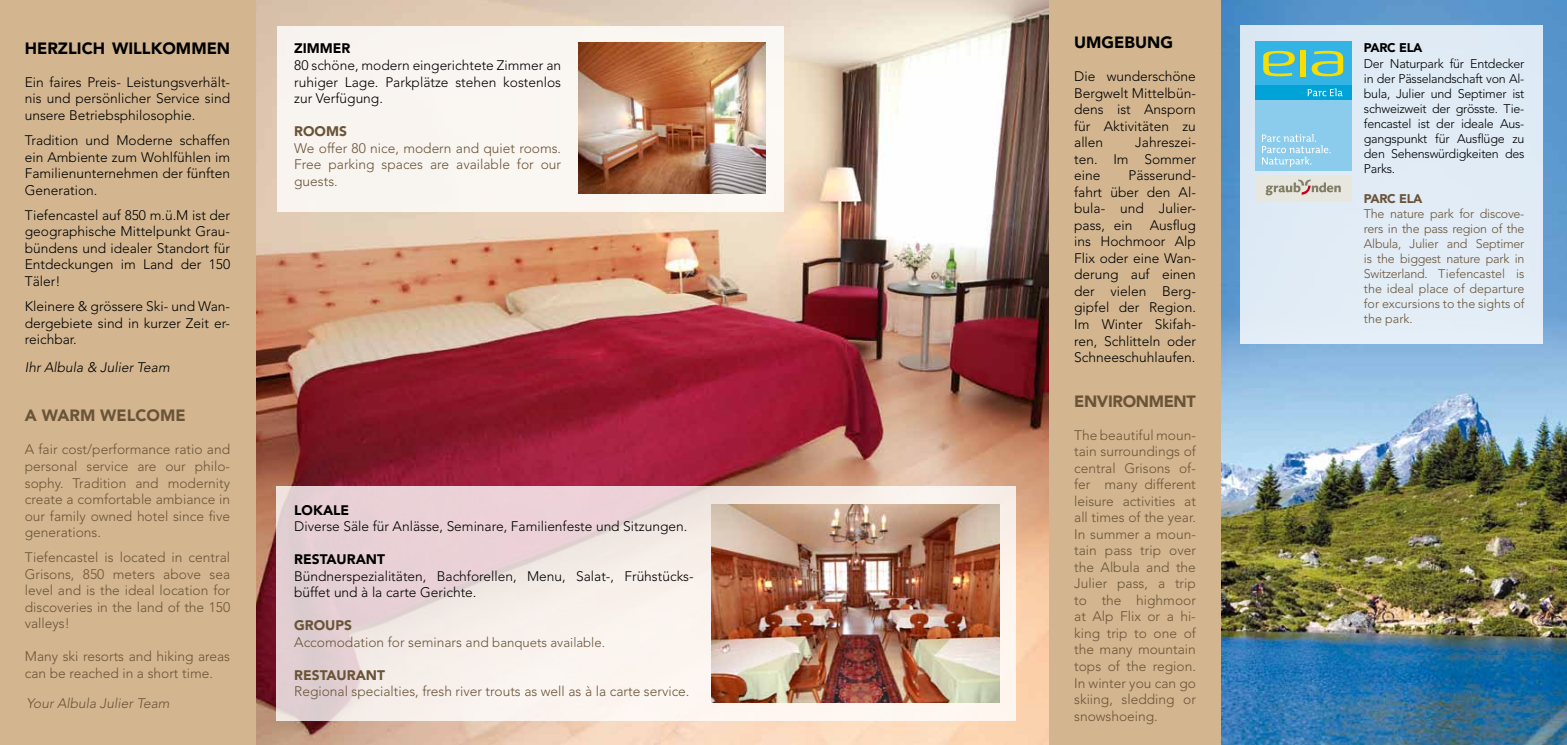
<style>
.page{position:relative;width:1567px;height:745px;background:#fff}
.page>*{position:absolute;margin:0;border:0;box-sizing:border-box;transform-origin:0 0}
.t1{font:900 16.25px "Avenir";color:#000}
.t2{font:900 16.25px "Avenir";letter-spacing:-.01em;color:#6a5438}
.t3{font:300 13.75px/16.5px "Avenir";color:#000;text-align:justify}
.t4{font:300 13.75px/16.5px "Avenir";color:#6a5438;text-align:justify}
.t5{font:900 13.75px "Avenir";color:#000}
.t6{font:italic 300 13.75px "Avenir";color:#000}
.t7{font:italic 300 13.75px "Avenir";color:#6a5438}
.t8{font:900 13.75px "Avenir";color:#6a5438}
.t9{font:300 12.5px/15px "Avenir";color:#6a5438;text-align:justify}
.t10{font:300 12.5px/15px "Avenir";letter-spacing:-.02em;color:#000;text-align:justify}
.t11{font:900 12.5px "Avenir";color:#000}
.t12{font:900 12.5px "Avenir";color:#6a5438}
.s1{font-weight:900}
.s2{font-size:13.12px}
</style>
<div class="page">
<img style="left:255px;top:0;width:794px;height:744px">
<div style="left:0;top:0;width:255px;height:744px;background:#d3b690"></div>
<svg style="left:276px;top:485px;width:739px;height:234px"></svg>
<img style="left:711px;top:504px;width:288px;height:198px">
<div style="left:276px;top:26px;width:507px;height:185px;background:#f9f5f0"></div>
<img style="left:579px;top:43px;width:186px;height:150px">
<div style="left:1049px;top:0;width:172px;height:744px;background:#d3b690"></div>
<img style="left:1221px;top:0;width:345px;height:744px">
<div style="left:1240px;top:25px;width:302px;height:318px;background:#e0ebf6"></div>
<div style="left:1254px;top:42px;width:97px;height:43px;background:#34b4e4"></div>
<div style="left:1254px;top:85px;width:97px;height:15px;background:#00a3d8"></div>
<div style="left:1254px;top:100px;width:97px;height:70px;background:#8bcbec"></div>
<div style="left:1254px;top:175px;width:97px;height:26px;background:#e8e7df"></div>
<svg style="left:1265px;top:179px;width:75px;height:16px"></svg>
<svg style="left:1263px;top:51px;width:31px;height:25px"></svg>
<svg style="left:1311px;top:51px;width:31px;height:25px"></svg>
<div style="left:1300px;top:50px;width:5px;height:27px;background:#f7dd00"></div>
<svg style="left:1307px;top:88px;width:35px;height:8px"></svg>
<svg style="left:1262px;top:134px;width:68px;height:33px"></svg>
<p class="t1" style="left:25px;top:38px;width:207px">HERZLICH WILLKOMMEN</p>
<p class="t3" style="left:25px;top:74px;width:207px">Ein faires Preis- Leistungsverhält&shy;nis und persönlicher Service sind unsere Betriebsphilosophie.</p>
<p class="t3" style="left:25px;top:132px;width:207px">Tradition und Moderne schaffen ein Ambiente zum Wohlfühlen im Familienunternehmen der fünften Generation.</p>
<p class="t3" style="left:25px;top:207px;width:207px">Tiefencastel auf 850 m.ü.M ist der geographische Mittelpunkt Grau&shy;bündens und idealer Standort für Entdeckungen im Land der 150<br>Täler!</p>
<p class="t3" style="left:25px;top:298px;width:207px">Kleinere &amp; grössere Ski- und Wan&shy;dergebiete sind in kurzer Zeit er&shy;reichbar.</p>
<p class="t6" style="left:25px;top:359px;width:146px">Ihr Albula &amp; Julier Team</p>
<p class="t2" style="left:25px;top:405px;width:162px">A WARM WELCOME</p>
<p class="t4" style="left:25px;top:441px;width:207px">A fair cost/performance ratio and personal service are our philo&shy;sophy. Tradition and modernity create a comfortable ambiance in our family owned hotel since five generations.</p>
<p class="t4" style="left:25px;top:549px;width:207px">Tiefencastel is located in central Grisons, 850 meters above sea level and is the ideal location for discoveries in the land of the 150 valleys!</p>
<p class="t4" style="left:25px;top:648px;width:207px">Many ski resorts and hiking areas can be reached in a short time.</p>
<p class="t7" style="left:27px;top:695px;width:144px">Your Albula Julier Team</p>
<p class="t5" style="left:294px;top:40px;width:54px">ZIMMER</p>
<p class="t3" style="left:294px;top:57px;width:268px">80 schöne, modern eingerichtete Zimmer an ruhiger Lage. Parkplätze stehen kostenlos zur Verfügung.</p>
<p class="t8" style="left:294px;top:123px;width:54px">ROOMS</p>
<p class="t4" style="left:294px;top:139px;width:268px">We offer 80 nice, modern and quiet rooms.<br>Free parking spaces are available for our guests.</p>
<p class="t5" style="left:294px;top:501px;width:56px">LOKALE</p>
<p class="t3" style="left:294px;top:518px;width:394px">Diverse Säle für Anlässe, Seminare, Familienfeste und Sitzungen.</p>
<p class="t5" style="left:294px;top:550px;width:92px">RESTAURANT</p>
<p class="t3" style="left:294px;top:567px;width:401px">Bündnerspezialitäten, Bachforellen, Menu, Salat-, Frühstücks&shy;büffet und à la carte Gerichte.</p>
<p class="t4" style="left:294px;top:617px;width:312px"><span class="s1">GROUPS<br></span>Accomodation for seminars and <span class="s2">banquets available.</span></p>
<p class="t8" style="left:294px;top:666px;width:92px">RESTAURANT</p>
<p class="t4" style="left:294px;top:683px;width:397px">Regional specialties, fresh river trouts as well as à la carte service.</p>
<p class="t1" style="left:1074px;top:33px;width:99px">UMGEBUNG</p>
<p class="t3" style="left:1074px;top:68px;width:123px">Die wunderschöne Bergwelt Mittelbün&shy;dens ist Ansporn für Aktivitäten zu allen</p>
<p class="t3" style="left:1074px;top:134px;width:123px;text-indent:61px">Jahreszei&shy;ten. Im Sommer eine</p>
<p class="t3" style="left:1074px;top:167px;width:123px;text-indent:54px">Pässerund&shy;fahrt über den Al&shy;bula- und Julier&shy;pass, ein</p>
<p class="t3" style="left:1074px;top:217px;width:123px;text-indent:76px">Ausflug ins Hochmoor Alp Flix oder eine Wan&shy;derung auf einen der vielen Berg&shy;gipfel der Region.<br>Im Winter Skifah&shy;ren, Schlitteln oder Schneeschuhlaufen.</p>
<p class="t2" style="left:1074px;top:391px;width:123px">ENVIRONMENT</p>
<p class="t4" style="left:1074px;top:426px;width:123px">The beautiful moun&shy;tain surroundings of central Grisons of&shy;fer many different leisure activities at all times of the year.<br>In summer a moun&shy;tain pass trip over the Albula and the Julier pass, a trip to the highmoor at Alp Flix or a hi&shy;king trip to one of the many mountain tops of the region.<br>In winter you can go skiing, sledding or snowshoeing.</p>
<p class="t11" style="left:1363px;top:41px;width:60px">PARC ELA</p>
<p class="t10" style="left:1363px;top:56px;width:162px">Der Naturpark für Entdecker in der Pässelandschaft von Al&shy;bula, Julier und Septimer ist schweizweit der grösste. Tie&shy;fencastel ist der ideale Aus&shy;gangspunkt für Ausflüge zu den Sehenswürdigkeiten des Parks.</p>
<p class="t12" style="left:1363px;top:191px;width:60px">PARC ELA</p>
<p class="t9" style="left:1363px;top:206px;width:162px">The nature park for discove&shy;rers in the pass region of the Albula, Julier and Septimer is the biggest nature park in Switzerland. Tiefencastel is the ideal place of departure for excursions to the sights of the park.</p>
</div>
